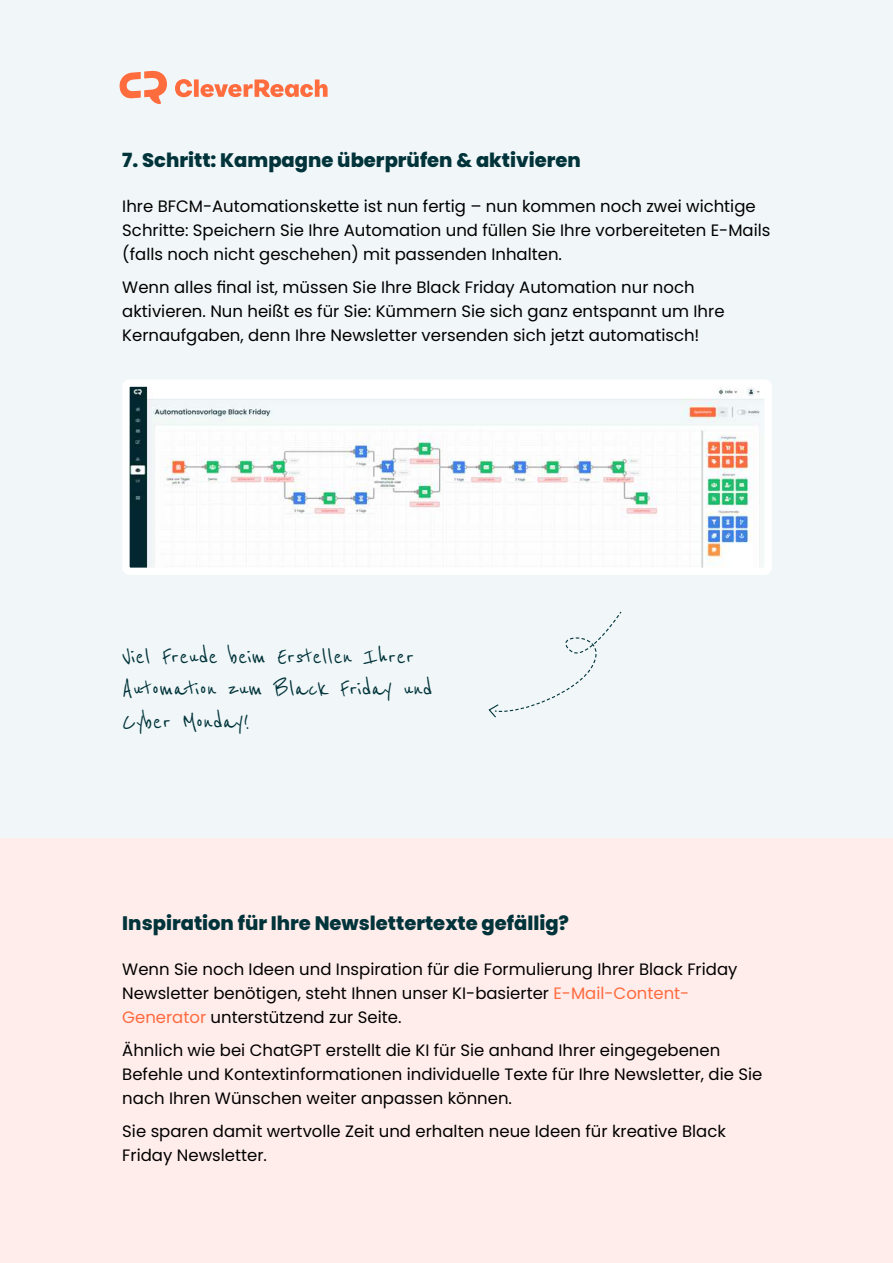
<style>
.page{position:relative;width:893px;height:1263px;background:#f1f7f8}
.page>*{position:absolute;margin:0;border:0;box-sizing:border-box;transform-origin:0 0}
.t1{font:27px/32.4px "Reenie Beanie";color:#00333a}
.t2{font:800 19.5px "Poppins";color:#00333a}
.t3{font:16.5px/24px "Poppins";color:#000}
.s1{color:#ff6b3f}
</style>
<div class="page">
<svg style="left:120px;top:71px;width:208px;height:33px"></svg>
<img style="left:130px;top:387px;width:634px;height:180px">
<div style="left:122px;top:379px;width:650px;height:196px;border:7px solid #fff;border-radius:4px"></div>
<div style="left:0;top:838px;width:893px;height:425px;background:#ffedeb"></div>
<svg style="left:488px;top:611px;width:134px;height:107px"></svg>
<p class="t2" style="left:122px;top:151px;width:460px">7. Schritt: Kampagne überprüfen &amp; aktivieren</p>
<p class="t3" style="left:122px;top:196px;width:650px">Ihre BFCM-Automationskette ist nun fertig – nun kommen noch zwei wichtige<br>Schritte: Speichern Sie Ihre Automation und füllen Sie Ihre vorbereiteten E-Mails (falls noch nicht geschehen) mit passenden Inhalten.</p>
<p class="t3" style="left:122px;top:275px;width:604px">Wenn alles 昀椀nal ist, müssen Sie Ihre Black Friday Automation nur noch aktivieren. Nun heißt es für Sie: Kümmern Sie sich ganz entspannt um Ihre<br>Kernaufgaben, denn Ihre Newsletter versenden sich jetzt automatisch!</p>
<h1 class="t1" style="left:122px;top:640px;width:312px">Viel Freude beim Erstellen Ihrer<br>Automation zum Black Friday und<br>Cyber Monday!</h1>
<p class="t2" style="left:122px;top:914px;width:448px">Inspiration für Ihre Newslettertexte gefällig?</p>
<p class="t3" style="left:122px;top:958px;width:617px">Wenn Sie noch Ideen und Inspiration für die Formulierung Ihrer Black Friday<br>Newsletter benötigen, steht Ihnen unser KI-basierter <span class="s1">E-Mail-Content-<br>Generator</span> unterstützend zur Seite.</p>
<p class="t3" style="left:122px;top:1040px;width:642px">Ähnlich wie bei ChatGPT erstellt die KI für Sie anhand Ihrer eingegebenen<br>Befehle und Kontextinformationen individuelle Texte für Ihre Newsletter, die Sie nach Ihren Wünschen weiter anpassen können.</p>
<p class="t3" style="left:122px;top:1120px;width:605px">Sie sparen damit wertvolle Zeit und erhalten neue Ideen für kreative Black<br>Friday Newsletter.</p>
</div>
